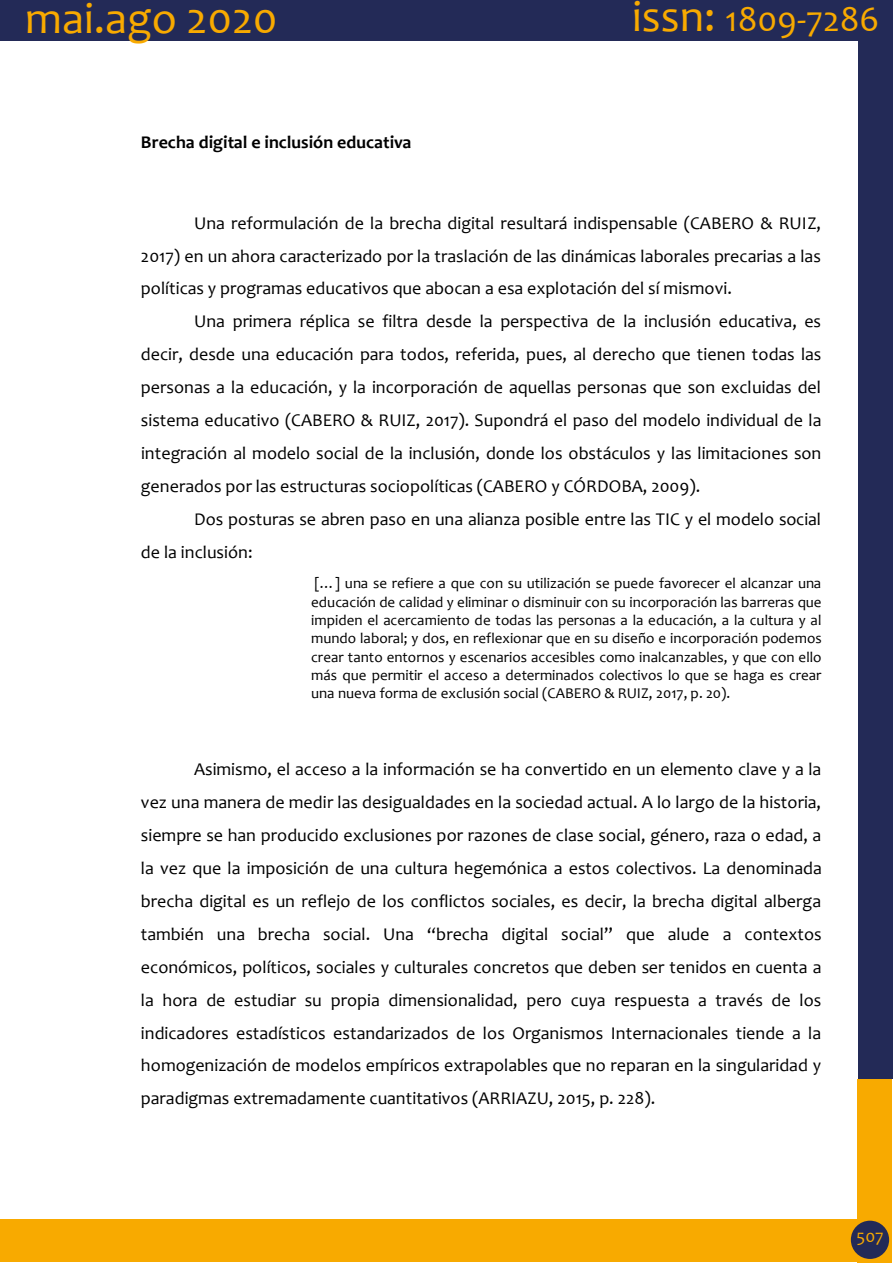
<style>
.page{position:relative;width:893px;height:1263px;background:#fff}
.page>*{position:absolute;margin:0;border:0;box-sizing:border-box;transform-origin:0 0}
.t1{font:45px "Candara";color:#f8aa00}
.t2{font:36px "Candara";color:#f8aa00}
.t3{font:18px/33px "Candara";color:#000;text-align:justify}
.t4{font:700 18px "Candara";color:#000}
.t5{font:18px "Candara";color:#f8aa00}
.t6{font:15px/18.3px "Candara";color:#000;text-align:justify}
.s1{font-size:45px}
</style>
<div class="page">
<div style="left:858px;top:0;width:34px;height:1079px;background:#232a57"></div>
<div style="left:0;top:0;width:890px;height:41px;background:#232a57"></div>
<div style="left:857px;top:1079px;width:34px;height:184px;background:#f8aa00"></div>
<div style="left:0;top:1219px;width:860px;height:43px;background:#f8aa00"></div>
<div style="left:851px;top:1221px;width:38px;height:38px;background:#232a57;border-radius:50%"></div>
<h1 class="t1" style="left:25px;top:-9px;width:254px">mai.ago 2020</h1>
<h2 class="t2" style="left:632px;top:-3px;width:249px"><span class="s1">issn:</span> 1809-7286</h2>
<p class="t4" style="left:141px;top:131px;width:272px">Brecha digital e inclusión educativa</p>
<p class="t3" style="left:141px;top:206px;width:682px;text-indent:53px">Una reformulación de la brecha digital resultará indispensable (CABERO &amp; RUIZ, 2017) en un ahora caracterizado por la traslación de las dinámicas laborales precarias a las políticas y programas educativos que abocan a esa explotación del sí mismovi.</p>
<p class="t3" style="left:141px;top:305px;width:682px;text-indent:53px">Una primera réplica se filtra desde la perspectiva de la inclusión educativa, es decir, desde una educación para todos, referida, pues, al derecho que tienen todas las personas a la educación, y la incorporación de aquellas personas que son excluidas del sistema educativo (CABERO &amp; RUIZ, 2017). Supondrá el paso del modelo individual de la integración al modelo social de la inclusión, donde los obstáculos y las limitaciones son generados por las estructuras sociopolíticas (CABERO y CÓRDOBA, 2009).</p>
<p class="t3" style="left:141px;top:503px;width:682px;text-indent:53px">Dos posturas se abren paso en una alianza posible entre las TIC y el modelo social de la inclusión:</p>
<p class="t6" style="left:311px;top:574px;width:512px">[…] una se refiere a que con su utilización se puede favorecer el alcanzar una educación de calidad y eliminar o disminuir con su incorporación las barreras que impiden el acercamiento de todas las personas a la educación, a la cultura y al mundo laboral; y dos, en reflexionar que en su diseño e incorporación podemos crear tanto entornos y escenarios accesibles como inalcanzables, y que con ello más que permitir el acceso a determinados colectivos lo que se haga es crear una nueva forma de exclusión social (CABERO &amp; RUIZ, 2017, p. 20).</p>
<p class="t3" style="left:141px;top:752px;width:682px;text-indent:53px">Asimismo, el acceso a la información se ha convertido en un elemento clave y a la vez una manera de medir las desigualdades en la sociedad actual. A lo largo de la historia, siempre se han producido exclusiones por razones de clase social, género, raza o edad, a la vez que la imposición de una cultura hegemónica a estos colectivos. La denominada brecha digital es un reflejo de los conflictos sociales, es decir, la brecha digital alberga también una brecha social. Una “brecha digital social” que alude a contextos económicos, políticos, sociales y culturales concretos que deben ser tenidos en cuenta a la hora de estudiar su propia dimensionalidad, pero cuya respuesta a través de los indicadores estadísticos estandarizados de los Organismos Internacionales tiende a la homogenización de modelos empíricos extrapolables que no reparan en la singularidad y paradigmas extremadamente cuantitativos (ARRIAZU, 2015, p. 228).</p>
<p class="t5" style="left:856px;top:1224px;width:29px">507</p>
</div>
